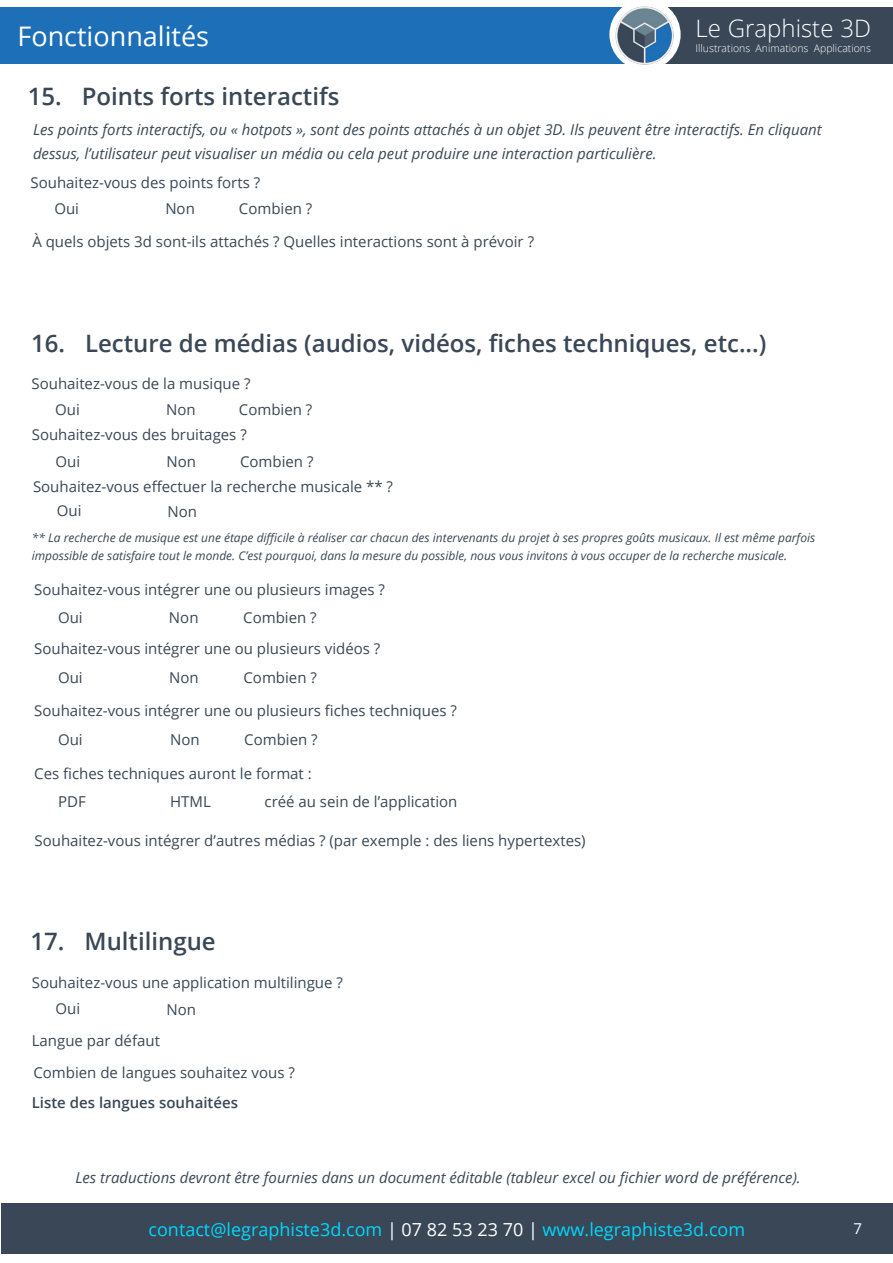
<style>
.page{position:relative;width:893px;height:1263px;background:#fff}
.page>*{position:absolute;margin:0;border:0;box-sizing:border-box;transform-origin:0 0}
.t1{font:27px "Open Sans";color:#fff}
.t2{font:600 24px "Open Sans";color:#394756}
.t3{font:300 24px "Open Sans";color:#fff}
.t4{font:18px "Open Sans";color:#00d8ff}
.t5{font:15px/28.5px "Open Sans";color:#394756}
.t6{font:italic 15px/24px "Open Sans";color:#394756}
.t7{font:600 15px "Open Sans";color:#394756}
.t8{font:15px "Open Sans";color:#fff}
.t9{font:italic 12px/18px "Open Sans";color:#394756}
.t10{font:300 10.5px "Open Sans";color:#fff}
.s1{color:#fff}
</style>
<div class="page">
<div style="left:0;top:7px;width:893px;height:56px;background:#394756"></div>
<div style="left:0;top:7px;width:645px;height:56px;background:#1d6fb8"></div>
<svg style="left:609px;top:15px;width:72px;height:49px"></svg>
<div style="left:1px;top:1203px;width:892px;height:51px;background:#394756"></div>
<img style="left:614px;top:6px;width:61px;height:59px">
<h1 class="t1" style="left:17px;top:17px;width:193px">Fonctionnalités</h1>
<h2 class="t2" style="left:28px;top:80px;width:313px">15. Points forts interactifs</h2>
<h2 class="t3" style="left:695px;top:12px;width:177px">Le Graphiste 3D</h2>
<p class="t10" style="left:695px;top:41px;width:177px">Illustrations Animations Applications</p>
<p class="t6" style="left:33px;top:117px;width:790px">Les points forts interactifs, ou « hotpots », sont des points attachés à un objet 3D. Ils peuvent être interactifs. En cliquant dessus, l’utilisateur peut visualiser un média ou cela peut produire une interaction particulière.</p>
<p class="t5" style="left:54px;top:170px;width:207px;line-height:25.5px;text-indent:-24px">Souhaitez-vous des points forts ?<br>Oui</p>
<p class="t5" style="left:32px;top:192px;width:503px;line-height:32.8px;text-indent:207px">Combien ?<br>À quels objets 3d sont-ils attachés ? Quelles interactions sont à prévoir ?</p>
<p class="t5" style="left:165px;top:194px;width:31px">Non</p>
<h2 class="t2" style="left:31px;top:327px;width:737px">16. Lecture de médias (audios, vidéos, fiches techniques, etc...)</h2>
<p class="t5" style="left:55px;top:370px;width:197px;line-height:26.1px;text-indent:-24px">Souhaitez-vous de la musique ?<br>Oui</p>
<p class="t5" style="left:239px;top:395px;width:75px">Combien ?</p>
<p class="t5" style="left:166px;top:395px;width:31px">Non</p>
<p class="t5" style="left:56px;top:421px;width:193px;line-height:26.7px;text-indent:-24px">Souhaitez-vous des bruitages ?<br>Oui</p>
<p class="t5" style="left:57px;top:473px;width:338px;line-height:24.5px;text-indent:-24px">Souhaitez-vous effectuer la recherche musicale ** ?<br>Oui</p>
<p class="t5" style="left:240px;top:447px;width:75px">Combien ?</p>
<p class="t5" style="left:167px;top:447px;width:31px">Non</p>
<p class="t5" style="left:168px;top:497px;width:31px">Non</p>
<p class="t9" style="left:32px;top:529px;width:785px">** La recherche de musique est une étape difficile à réaliser car chacun des intervenants du projet à ses propres goûts musicaux. Il est même parfois impossible de satisfaire tout le monde. C’est pourquoi, dans la mesure du possible, nous vous invitons à vous occuper de la recherche musicale.</p>
<p class="t5" style="left:58px;top:575px;width:329px;text-indent:-24px">Souhaitez-vous intégrer une ou plusieurs images ?<br>Oui</p>
<p class="t5" style="left:169px;top:603px;width:31px">Non</p>
<p class="t5" style="left:243px;top:603px;width:75px">Combien ?</p>
<p class="t5" style="left:58px;top:634px;width:324px;text-indent:-24px">Souhaitez-vous intégrer une ou plusieurs vidéos ?<br>Oui</p>
<p class="t5" style="left:243px;top:663px;width:75px">Combien ?</p>
<p class="t5" style="left:58px;top:695px;width:400px;line-height:29.5px;text-indent:-24px">Souhaitez-vous intégrer une ou plusieurs fiches techniques ?<br>Oui</p>
<p class="t5" style="left:169px;top:663px;width:31px">Non</p>
<p class="t5" style="left:170px;top:725px;width:31px">Non</p>
<p class="t5" style="left:244px;top:725px;width:75px">Combien ?</p>
<p class="t5" style="left:58px;top:759px;width:255px;line-height:28px;text-indent:-24px">Ces fiches techniques auront le format :<br>PDF</p>
<p class="t5" style="left:170px;top:787px;width:42px">HTML</p>
<p class="t5" style="left:265px;top:787px;width:194px">créé au sein de l’application</p>
<p class="t5" style="left:35px;top:826px;width:553px">Souhaitez-vous intégrer d’autres médias ? (par exemple : des liens hypertextes)</p>
<h2 class="t2" style="left:31px;top:925px;width:187px">17. Multilingue</h2>
<p class="t5" style="left:56px;top:969px;width:289px;line-height:26.2px;text-indent:-24px">Souhaitez-vous une application multilingue ?<br>Oui</p>
<p class="t5" style="left:166px;top:994px;width:31px">Non</p>
<p class="t5" style="left:32px;top:1024px;width:265px;line-height:32.1px">Langue par défaut<br>Combien de langues souhaitez vous ?</p>
<p class="t7" style="left:32px;top:1093px;width:208px">Liste des langues souhaitées</p>
<p class="t6" style="left:75px;top:1165px;width:727px">Les traductions devront être fournies dans un document éditable (tableur excel ou fichier word de préférence).</p>
<p class="t4" style="left:149px;top:1217px;width:598px">contact@legraphiste3d.com <span class="s1">| 07 82 53 23 70 |</span> www.legraphiste3d.com</p>
<p class="t8" style="left:853px;top:1218px;width:10px">7</p>
</div>
